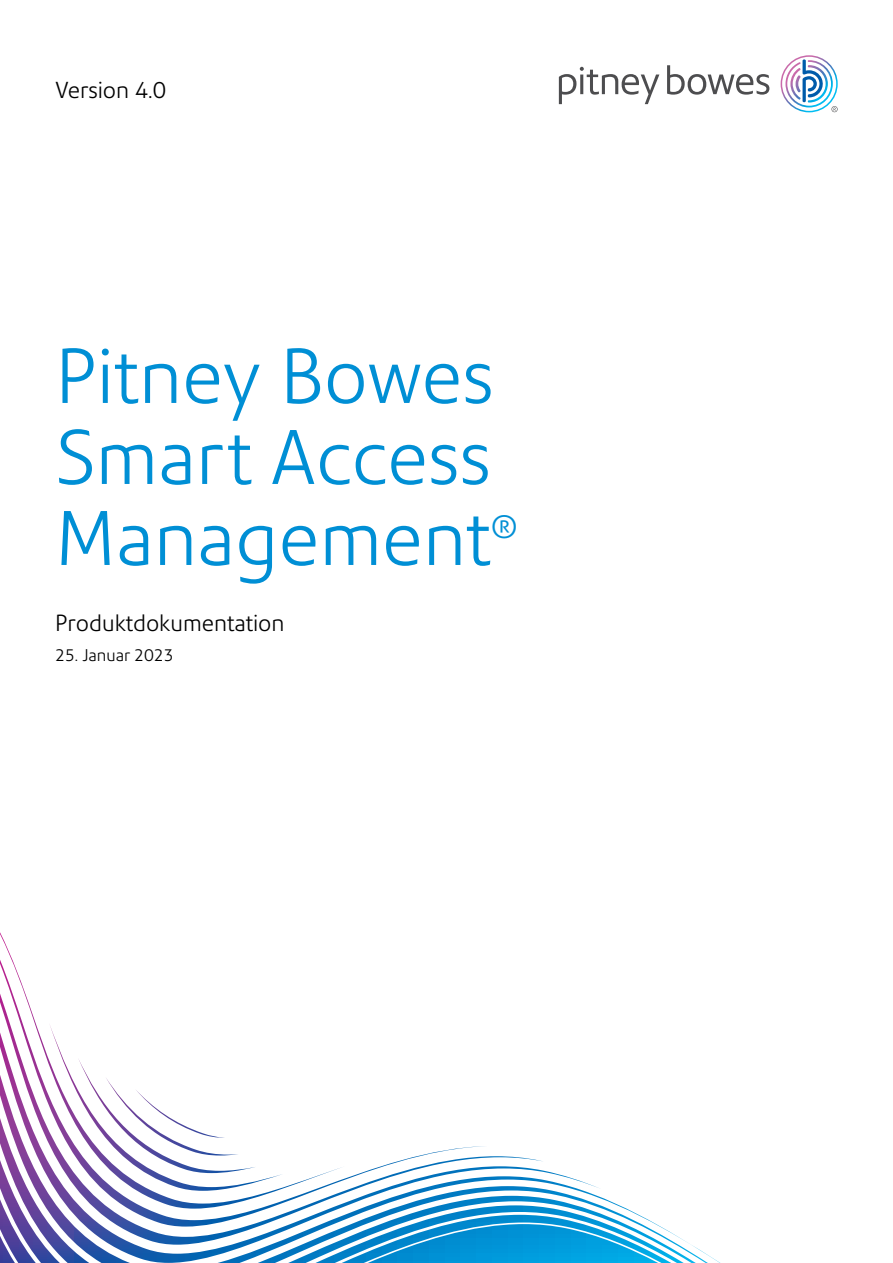
<style>
.page{position:relative;width:893px;height:1263px;background:#fff}
.page>*{position:absolute;margin:0;border:0;box-sizing:border-box;transform-origin:0 0}
.t1{font:300 75px/81px "Precision Sans";color:#008fd5;text-align:justify}
.t2{font:300 31.5px "Precision Sans";color:#008fd5}
.t3{font:300 22.5px "Precision Sans";color:#000}
.t4{font:300 16.5px "Precision Sans";color:#000}
</style>
<div class="page">
<svg style="left:0;top:932px;width:720px;height:331px"></svg>
<svg style="left:559px;top:65px;width:210px;height:39px"></svg>
<svg style="left:781px;top:55px;width:57px;height:57px"></svg>
<p class="t3" style="left:55px;top:77px;width:112px">Version 4.0</p>
<p class="t1" style="left:55px;top:336px;width:440px">Pitney Bowes Smart Access Management</p>
<p class="t2" style="left:491px;top:508px;width:29px">®</p>
<p class="t3" style="left:55px;top:610px;width:231px">Produktdokumentation</p>
<p class="t4" style="left:55px;top:646px;width:120px">25. Januar 2023</p>
</div>
